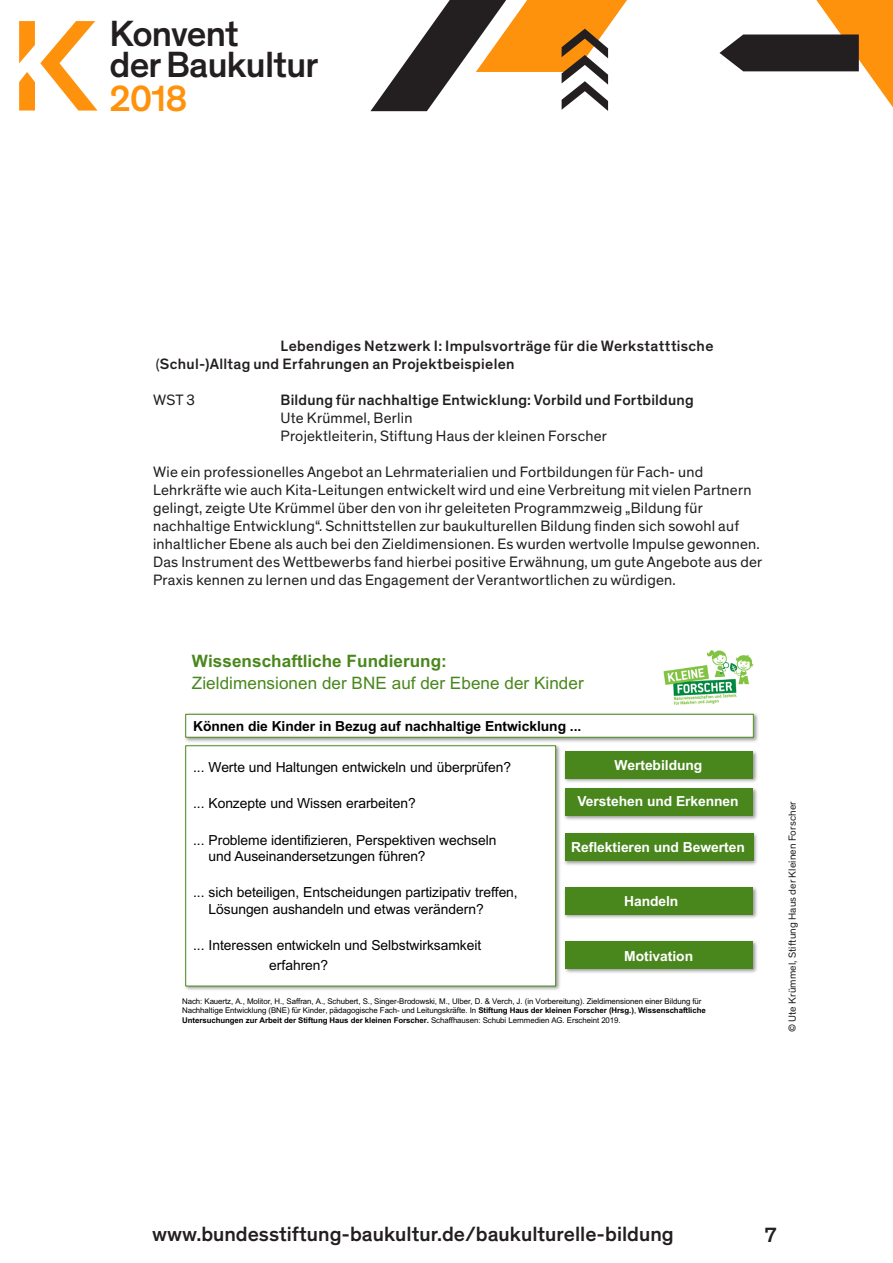
<style>
.page{position:relative;width:893px;height:1263px;background:#fff}
.page>*{position:absolute;margin:0;border:0;box-sizing:border-box;transform-origin:0 0}
.t1{font:500 37.05px/30.6px "Theinhardt";letter-spacing:-.02em;color:#231f20}
.t2{font:500 37.05px "Theinhardt";color:#ff920d}
.t3{font:500 21px "Theinhardt";color:#231f20}
.t4{font:17.1px/22.5px "Arial";letter-spacing:.005em;color:#49871c}
.Fließtext{font:15.3px/18px "Theinhardt";letter-spacing:.015em;color:#231f20}
.Programmablauf{font:500 15.3px "Theinhardt";letter-spacing:.02em;color:#231f20}
.Fließtext-2{font:500 15.3px "Theinhardt";letter-spacing:.015em;color:#231f20}
.t5{font:13.8px/16.5px "Arial";letter-spacing:-.005em;color:#000}
.t6{font:700 13.8px "Arial";letter-spacing:-.005em;color:#fff}
.t7{font:700 13.8px "Arial";letter-spacing:-.005em;color:#000}
.t8{font:10.5px "Theinhardt";letter-spacing:.015em;color:#231f20}
.t9{font:7.95px/9.3px "Arial";letter-spacing:-.01em;color:#000}
.s1{font-weight:400}
.s2{font-weight:700}
</style>
<div class="page">
<svg style="left:19px;top:21px;width:79px;height:90px"></svg>
<svg style="left:370px;top:0;width:523px;height:111px"></svg>
<img style="left:663px;top:650px;width:91px;height:55px">
<img style="left:595px;top:713px;width:163px;height:29px">
<img style="left:185px;top:713px;width:410px;height:29px">
<div style="left:186px;top:714px;width:567px;height:23px;background:#fff"></div>
<div style="left:185px;top:714px;width:569px;height:23px;border:1px solid #49871c"></div>
<img style="left:185px;top:745px;width:375px;height:245px">
<div style="left:186px;top:746px;width:370px;height:240px;background:#fff"></div>
<div style="left:185px;top:745px;width:371px;height:241px;border:1px solid #49871c"></div>
<img style="left:564px;top:751px;width:193px;height:31px">
<div style="left:565px;top:751px;width:188px;height:27px;background:#49871c"></div>
<img style="left:564px;top:788px;width:193px;height:32px">
<div style="left:565px;top:789px;width:188px;height:27px;background:#49871c"></div>
<img style="left:564px;top:833px;width:193px;height:32px">
<div style="left:565px;top:833px;width:188px;height:28px;background:#49871c"></div>
<img style="left:564px;top:887px;width:193px;height:31px">
<div style="left:565px;top:887px;width:188px;height:27px;background:#49871c"></div>
<img style="left:565px;top:941px;width:192px;height:32px">
<div style="left:565px;top:941px;width:188px;height:27px;background:#49871c"></div>
<h1 class="t1" style="left:109px;top:19px;width:211px">Konvent<br>der Baukultur</h1>
<h1 class="t2" style="left:109px;top:76px;width:80px">2018</h1>
<p class="Programmablauf" style="left:281px;top:336px;width:434px">Lebendiges Netzwerk I: Impulsvorträge für die Werkstatttische</p>
<p class="Programmablauf" style="left:156px;top:354px;width:360px"><span class="s1">(</span>Schul-)Alltag und Erfahrungen an Projektbeispielen</p>
<p class="Fließtext" style="left:153px;top:391px;width:43px">WST 3</p>
<p class="Fließtext-2" style="left:281px;top:390px;width:415px">Bildung für nachhaltige Entwicklung: Vorbild und Fortbildung</p>
<p class="Fließtext" style="left:281px;top:409px;width:133px">Ute Krümmel, Berlin</p>
<p class="Fließtext" style="left:281px;top:427px;width:328px">Projektleiterin, Stiftung Haus der kleinen Forscher</p>
<p class="Fließtext" style="left:153px;top:463px;width:611px">Wie ein professionelles Angebot an Lehrmaterialien und Fortbildungen für Fach- und Lehrkräfte wie auch Kita-Leitungen entwickelt wird und eine Verbreitung mit vielen Partnern gelingt, zeigte Ute Krümmel über den von ihr geleiteten Programmzweig „Bildung für nachhaltige Entwicklung“. Schnittstellen zur baukulturellen Bildung finden sich sowohl auf inhaltlicher Ebene als auch bei den Zieldimensionen. Es wurden wertvolle Impulse gewonnen.<br>Das Instrument des Wettbewerbs fand hierbei positive Erwähnung, um gute Angebote aus der Praxis kennen zu lernen und das Engagement der Verantwortlichen zu würdigen.</p>
<p class="t4" style="left:192px;top:649px;width:393px"><span class="s2">Wissenschaftliche Fundierung:<br></span>Zieldimensionen der BNE auf der Ebene der Kinder</p>
<p class="t7" style="left:193px;top:716px;width:390px">Können die Kinder in Bezug auf nachhaltige Entwicklung ...</p>
<p class="t5" style="left:193px;top:758px;width:319px">... Werte und Haltungen entwickeln und überprüfen?</p>
<p class="t5" style="left:193px;top:795px;width:224px">... Konzepte und Wissen erarbeiten?</p>
<p class="t5" style="left:209px;top:831px;width:289px;text-indent:-15px">... Probleme identifizieren, Perspektiven wechseln und Auseinandersetzungen führen?</p>
<p class="t5" style="left:209px;top:884px;width:311px;text-indent:-15px">... sich beteiligen, Entscheidungen partizipativ treffen,<br>Lösungen aushandeln und etwas verändern?</p>
<p class="t5" style="left:269px;top:935px;width:213px;line-height:19.8px;text-indent:-76px">... Interessen entwickeln und Selbstwirksamkeit erfahren?</p>
<p class="t6" style="left:615px;top:756px;width:89px">Wertebildung</p>
<p class="t6" style="left:577px;top:791px;width:163px">Verstehen und Erkennen</p>
<p class="t6" style="left:571px;top:838px;width:175px">Reflektieren und Bewerten</p>
<p class="t6" style="left:624px;top:891px;width:56px">Handeln</p>
<p class="t6" style="left:624px;top:946px;width:70px">Motivation</p>
<p class="t9" style="left:182px;top:997px;width:525px">Nach: Kauertz, A., Molitor, H., Saffran, A., Schubert, S., Singer-Brodowski, M., Ulber, D. &amp; Verch, J. (in Vorbereitung). Zieldimensionen einer Bildung für<br>Nachhaltige Entwicklung (BNE) für Kinder, pädagogische Fach- und Leitungskräfte. In <span class="s2">Stiftung Haus der kleinen Forscher (Hrsg.)</span>, <span class="s2">Wissenschaftliche<br>Untersuchungen zur Arbeit der Stiftung Haus der kleinen Forscher.</span> Schaffhausen: Schubi Lernmedien AG. Erscheint 2019.</p>
<p class="t8" style="left:786px;top:1032px;width:233px;rotate:-90deg">© Ute Krümmel, Stiftung Haus der Kleinen Forscher</p>
<h2 class="t3" style="left:152px;top:1221px;width:523px">www.bundesstiftung-baukultur.de/baukulturelle-bildung</h2>
<h2 class="t3" style="left:765px;top:1222px;width:13px">7</h2>
</div>
